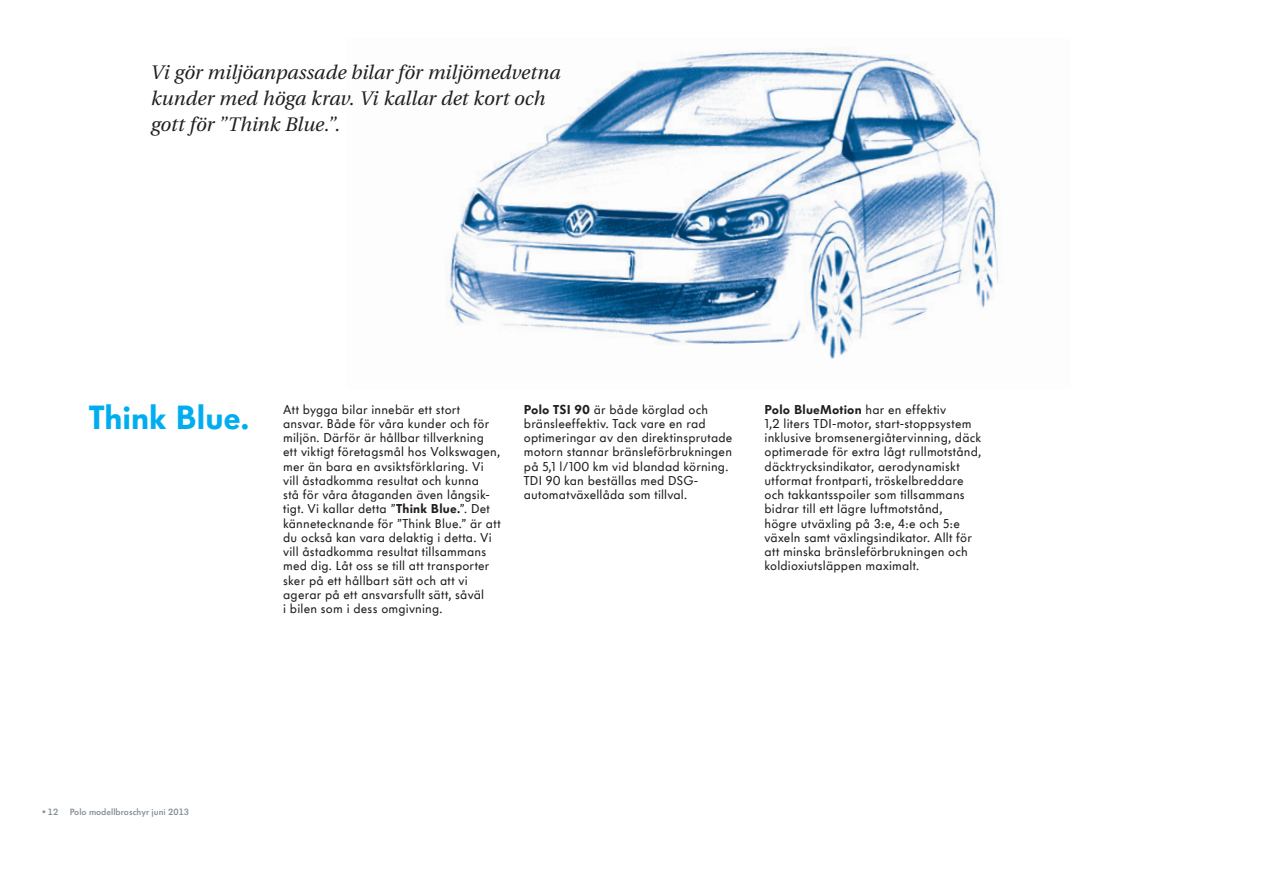
<style>
.page{position:relative;width:1263px;height:893px;background:#fff}
.page>*{position:absolute;margin:0;border:0;box-sizing:border-box;transform-origin:0 0}
.t1{font:900 33px "VW Headline";color:#00aeef}
.t2{font:italic 19.65px/26.4px "VW Utopia";letter-spacing:-.005em;color:#231f20}
.t3{font:12.75px/14.2px "VW Headline OT";letter-spacing:.015em;color:#231f20}
.t4{font:600 9px "VW Headline OT";color:#869096}
.s1{font-weight:900}
</style>
<div class="page">
<img style="left:713px;top:49px;width:287px;height:287px">
<img style="left:448px;top:54px;width:265px;height:282px">
<img style="left:649px;top:336px;width:213px;height:23px">
<h2 class="t2" style="left:150px;top:59px;width:411px">Vi gör miljöanpassade bilar för miljömedvetna kunder med höga krav. Vi kallar det kort och gott för ”Think Blue.”.</h2>
<h1 class="t1" style="left:89px;top:398px;width:162px">Think Blue.</h1>
<p class="t3" style="left:283px;top:402px;width:219px">Att bygga bilar innebär ett stort ansvar. Både för våra kunder och för miljön. Därför är hållbar tillverkning ett viktigt företagsmål hos Volkswagen, mer än bara en avsiktsförklaring. Vi vill åstadkomma resultat och kunna<br>stå för våra åtaganden även långsik&shy;tigt. Vi kallar detta ”<span class="s1">Think Blue.</span>”. Det känne tecknande för ”Think Blue.” är att du också kan vara delaktig i detta. Vi vill åstadkomma resultat tillsammans med dig. Låt oss se till att transporter sker på ett hållbart sätt och att vi agerar på ett ansvarsfullt sätt, såväl<br>i bilen som i dess omgivning.</p>
<p class="t3" style="left:524px;top:402px;width:210px"><span class="s1">Polo TSI 90</span> är både körglad och bränsleeffektiv. Tack vare en rad optimeringar av den direktinsprutade motorn stannar bränsle förbrukningen på 5,1 l/100 km vid blandad körning.<br>TDI 90 kan beställas med DSG&shy;automatväxellåda som tillval.</p>
<p class="t3" style="left:764px;top:402px;width:218px"><span class="s1">Polo BlueMotion</span> har en effektiv<br>1,2 liters TDI-motor, start-stoppsystem inklusive bromsenergiåtervinning, däck optimerade för extra lågt rullmotstånd, däcktrycksindikator, aerodynamiskt utformat frontparti, tröskelbreddare och takkantsspoiler som tillsammans bidrar till ett lägre luftmotstånd,<br>högre utväxling på 3:e, 4:e och 5:e växeln samt växlingsindikator. Allt för att minska bränsleförbrukningen och koldioxiutsläppen maximalt.</p>
<p class="t4" style="left:43px;top:806px;width:17px"><span class="s1">•</span> 12</p>
<p class="t4" style="left:70px;top:806px;width:121px">Polo modellbroschyr juni 2013</p>
</div>
